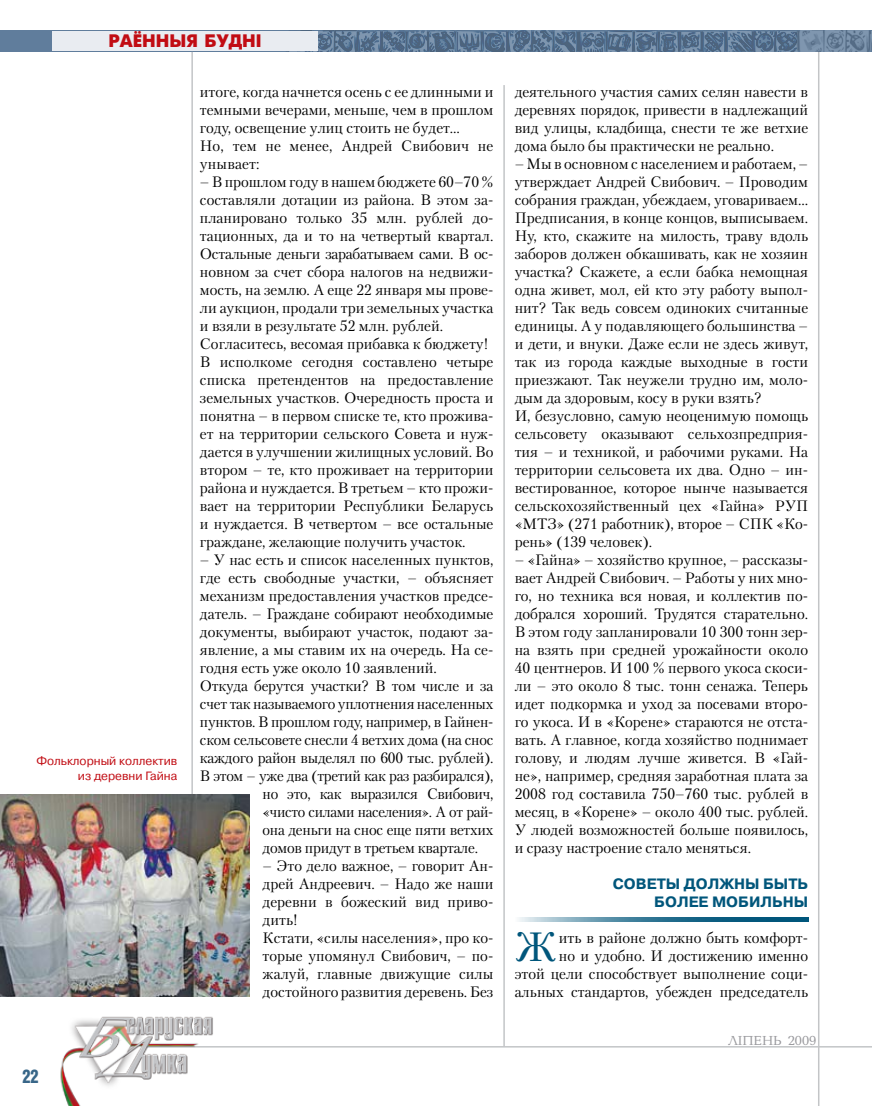
<style>
.page{position:relative;width:872px;height:1106px;background:#fff}
.page>*{position:absolute;margin:0;border:0;box-sizing:border-box;transform-origin:0 0}
.t1{font:40.65px "Petersburg C";color:#00567b}
.t2{font:18px "Futuris Extra C";color:#c10c13}
.t3{font:700 18px "AG Letterica Cond L";color:#386688;scale:.9 1}
.t4{font:15px/18px "Petersburg C";color:#000}
.t5{font:15px "Petersburg C";letter-spacing:-.02em;color:#000}
.t6{font:15px "Petersburg C";letter-spacing:-.025em;color:#000;scale:.96 1}
.t7{font:700 15px/18px "Pragmatica C";color:#00567b;text-align:right}
.t8{font:13.5px "Baltica C";color:#97979b}
.t9{font:12px/14.4px "Pragmatica C";color:#c10c13;text-align:right}
</style>
<div class="page">
<hr style="left:818px;top:52px;width:1px;height:1054px;background:#c3c5c7">
<img style="left:285px;top:30px;width:587px;height:1px">
<hr style="left:503px;top:85px;width:2px;height:961px;background:#c3c5c7">
<svg style="left:0;top:31px;width:871px;height:21px;background:#5f7995"></svg>
<div style="left:52px;top:31px;width:266px;height:20px;background:#e9ecf1"></div>
<hr style="left:146px;top:1046px;width:726px;height:1px;background:#c3c5c7">
<img style="left:54px;top:996px;width:176px;height:110px">
<svg style="left:871px;top:31px;width:1px;height:21px"></svg>
<hr style="left:191px;top:52px;width:2px;height:765px;background:#c3c5c7">
<img style="left:0;top:794px;width:250px;height:202px">
<svg style="left:519px;top:917px;width:289px;height:5px"></svg>
<p class="t2" style="left:108px;top:31px;width:155px">Раённыя будні</p>
<p class="t4" style="left:200px;top:82px;width:295px">итоге, когда начнется осень с ее длинными и темными вечерами, меньше, чем в прошлом году, освещение улиц стоить не будет…<br>Но, тем не менее, Андрей Свибович не унывает:</p>
<p class="t4" style="left:200px;top:172px;width:295px">– В прошлом году в нашем бюджете 60–70 % составляли дотации из района. В этом за&shy;планировано только 35 млн. рублей до&shy;тационных, да и то на четвертый квартал.<br>Остальные деньги зарабатываем сами. В ос&shy;новном за счет сбора налогов на недвижи&shy;мость, на землю. А еще 22 января мы прове&shy;ли аукцион, продали три земельных участка и взяли в результате 52 млн. рублей.<br>Согласитесь, весомая прибавка к бюджету!<br>В исполкоме сегодня составлено четыре списка претендентов на предоставление земельных участков. Очередность проста и понятна – в первом списке те, кто прожива&shy;ет на территории сельского Совета и нуж&shy;дается в улучшении жилищных условий. Во втором – те, кто проживает на территории района и нуждается. В третьем – кто прожи&shy;вает на территории Республики Беларусь и нуждается. В четвертом – все остальные граждане, желающие получить участок.</p>
<p class="t4" style="left:200px;top:550px;width:295px">– У нас есть и список населенных пунктов,</p>
<p class="t4" style="left:200px;top:568px;width:295px">где есть свободные участки, – объясняет</p>
<p class="t4" style="left:200px;top:586px;width:295px">механизм предоставления участков предсе-</p>
<p class="t4" style="left:200px;top:604px;width:295px">датель. – Граждане собирают необходимые</p>
<p class="t4" style="left:200px;top:622px;width:295px">документы, выбирают участок, подают за-</p>
<p class="t4" style="left:200px;top:640px;width:295px">явление, а мы ставим их на очередь. На се-</p>
<p class="t4" style="left:200px;top:658px;width:238px">годня есть уже около 10 заявлений.</p>
<p class="t4" style="left:200px;top:676px;width:295px">Откуда берутся участки? В том числе и за</p>
<p class="t4" style="left:200px;top:694px;width:295px">счет так называемого уплотнения населенных</p>
<p class="t4" style="left:200px;top:712px;width:295px">пунктов. В прошлом году, например, в Гайнен-</p>
<p class="t4" style="left:200px;top:730px;width:295px">ском сельсовете снесли 4 ветхих дома (на снос</p>
<p class="t4" style="left:200px;top:748px;width:295px">каждого район выделял по 600 тыс. рублей).</p>
<p class="t5" style="left:200px;top:767px;width:295px">В этом – уже два (третий как раз разбирался),</p>
<p class="t5" style="left:263px;top:785px;width:232px">но это, как выразился Свибович,</p>
<p class="t6" style="left:263px;top:803px;width:242px">«чисто силами населения». А от рай-</p>
<p class="t4" style="left:263px;top:820px;width:232px">она деньги на снос еще пяти ветхих</p>
<p class="t4" style="left:263px;top:838px;width:217px">домов придут в третьем квартале.</p>
<p class="t4" style="left:263px;top:856px;width:232px">– Это дело важное, – говорит Ан&shy;дрей Андреевич. – Надо же наши деревни в божеский вид приво&shy;дить!<br>Кстати, «силы населения», про ко&shy;торые упомянул Свибович, – по&shy;жалуй, главные движущие силы достойного развития деревень. Без</p>
<p class="t9" style="left:36px;top:754px;width:142px">Фольклорный коллектив из деревни Гайна</p>
<p class="t3" style="left:23px;top:1065px;width:20px">22</p>
<p class="t4" style="left:514px;top:82px;width:295px;text-align:justify">деятельного участия самих селян навести в деревнях порядок, привести в надлежащий вид улицы, кладбища, снести те же ветхие дома было бы практически не реально.</p>
<p class="t4" style="left:514px;top:154px;width:295px">– Мы в основном с населением и работаем, – утверждает Андрей Свибович. – Проводим собрания граждан, убеждаем, уговариваем… Предписания, в конце концов, выписываем.<br>Ну, кто, скажите на милость, траву вдоль заборов должен обкашивать, как не хозяин участка? Скажете, а если бабка немощная одна живет, мол, ей кто эту работу выпол&shy;нит? Так ведь совсем одиноких считанные единицы. А у подавляющего большинства – и дети, и внуки. Даже если не здесь живут, так из города каждые выходные в гости приезжают. Так неужели трудно им, моло&shy;дым да здоровым, косу в руки взять?<br>И, безусловно, самую неоценимую помощь сельсовету оказывают сельхозпредприя&shy;тия – и техникой, и рабочими руками. На территории сельсовета их два. Одно – ин&shy;вестированное, которое нынче называется сельскохозяйственный цех «Гайна» РУП «МТЗ» (271 работник), второе – СПК «Ко&shy;рень» (139 человек).</p>
<p class="t4" style="left:514px;top:550px;width:295px;text-align:justify">– «Гайна» – хозяйство крупное, – рассказы&shy;вает Андрей Свибович. – Работы у них мно&shy;го, но техника вся новая, и коллектив по&shy;добрался хороший. Трудятся старательно.<br>В этом году запланировали 10 300 тонн зер&shy;на взять при средней урожайности около 40 центнеров. И 100 % первого укоса скоси&shy;ли – это около 8 тыс. тонн сенажа. Теперь идет подкормка и уход за посевами второ&shy;го укоса. И в «Корене» стараются не отста&shy;вать. А главное, когда хозяйство поднимает голову, и людям лучше живется. В «Гай&shy;не», например, средняя заработная плата за 2008 год составила 750–760 тыс. рублей в месяц, в «Корене» – около 400 тыс. рублей.<br>У людей возможностей больше появилось, и сразу настроение стало меняться.</p>
<p class="t7" style="left:613px;top:875px;width:197px">СОВЕТЫ ДОЛЖНЫ БЫТЬ<br>БОЛЕЕ МОБИЛЬНЫ</p>
<h1 class="t1" style="left:514px;top:922px;width:44px">Ж</h1>
<p class="t4" style="left:514px;top:928px;width:295px;text-align:right">ить в районе должно быть комфорт-<br>но и удобно. И достижению именно<br>этой цели способствует выполнение соци&shy;альных стандартов, убежден председатель</p>
<p class="t8" style="left:728px;top:1033px;width:90px">ЛІПень 2009</p>
</div>
